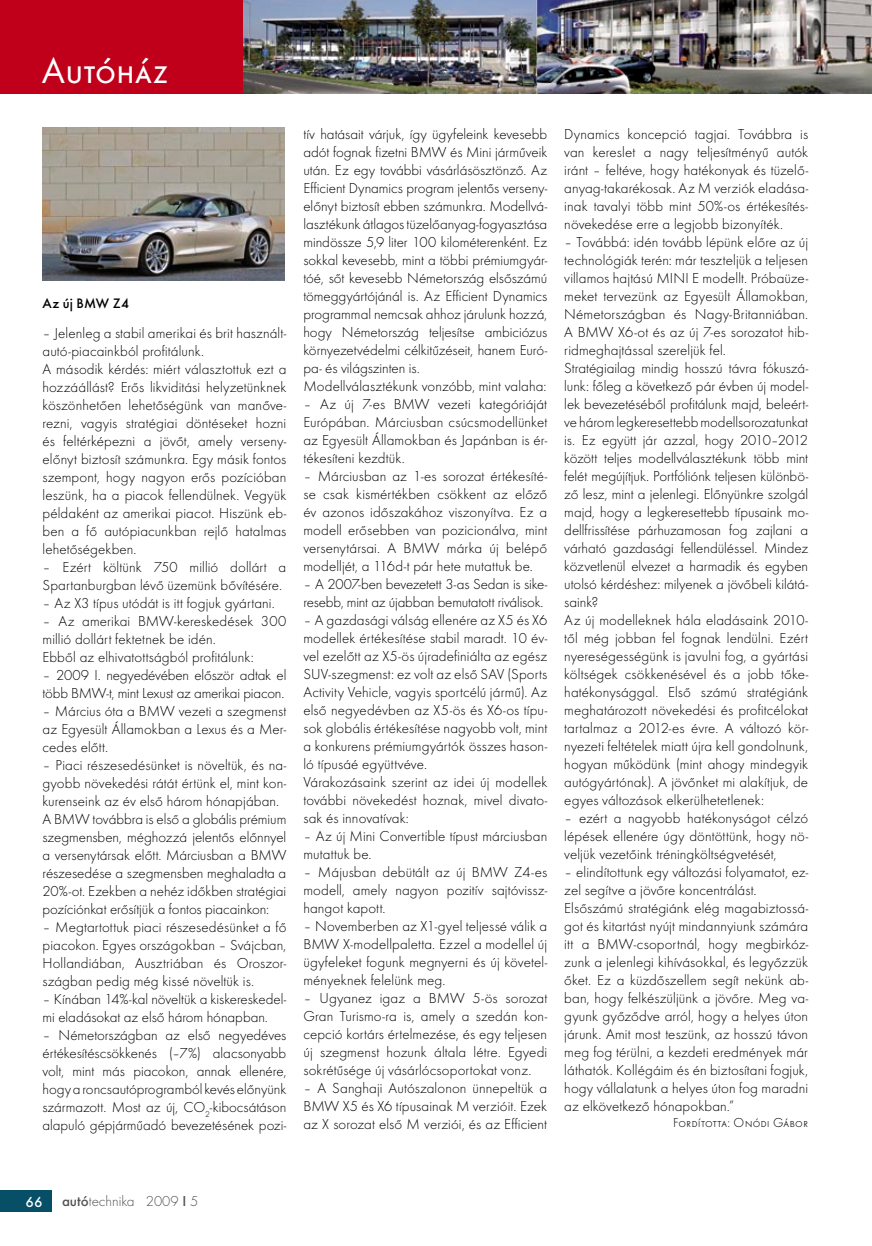
<style>
.page{position:relative;width:872px;height:1246px;background:#fff}
.page>*{position:absolute;margin:0;border:0;box-sizing:border-box;transform-origin:0 0}
.t1{font:37.5px "Futura TOT Boo";letter-spacing:-.005em;color:#fff}
.t2{font:300 15px/18px "Futura TOT";letter-spacing:.005em;color:#000;text-align:justify}
.t3{font:300 15px/18px "Futura TOT";letter-spacing:-.015em;color:#000}
.t4{font:300 15px "Futura TOT";color:#535353}
.t5{font:500 15px "Futura TOT";color:#fff}
.t6{font:500 14.25px "Futura TOT";letter-spacing:.01em;color:#000}
.t7{font:300 13.5px "Futura TOT";color:#000}
.s1{font-weight:500}
</style>
<div class="page">
<div style="left:0;top:1191px;width:51px;height:21px;background:#074e67"></div>
<img style="left:242px;top:0;width:630px;height:94px">
<div style="left:0;top:0;width:242px;height:94px;background:#c0001b"></div>
<img style="left:43px;top:128px;width:242px;height:153px">
<h1 class="t1" style="left:42px;top:49px;width:128px">Autóház</h1>
<p class="t6" style="left:43px;top:295px;width:88px">Az új BMW Z4</p>
<p class="t2" style="left:43px;top:324px;width:245px;text-align:left">– Jelenleg a stabil amerikai és brit használt&shy;autó-piacainkból profitálunk.<br>A második kérdés: miért választottuk ezt a hozzáállást? Erős likviditási helyzetünknek köszönhetően lehetőségünk van manőve&shy;rezni, vagyis stratégiai döntéseket hozni és feltérképezni a jövőt, amely verseny&shy;előnyt biztosít számunkra. Egy másik fontos szempont, hogy nagyon erős pozícióban leszünk, ha a piacok fellendülnek. Vegyük példaként az amerikai piacot. Hiszünk eb&shy;ben a fő autópiacunkban rejlő hatalmas lehetőségekben.</p>
<p class="t2" style="left:43px;top:558px;width:245px">– Ezért költünk 750 millió dollárt a<br>Spartanburgban lévő üzemünk bővítésére.</p>
<p class="t2" style="left:43px;top:594px;width:234px">– Az X3 típus utódát is itt fogjuk gyártani.</p>
<p class="t2" style="left:43px;top:612px;width:245px;text-align:left">– Az amerikai BMW-kereskedések 300 millió dollárt fektetnek be idén.<br>Ebből az elhivatottságból profitálunk:</p>
<p class="t3" style="left:43px;top:666px;width:245px">– 2009 I. negyedévében először adtak el több BMW-t, mint Lexust az amerikai piacon.</p>
<p class="t2" style="left:43px;top:702px;width:245px">– Március óta a BMW vezeti a szegmenst az Egyesült Államokban a Lexus és a Mer&shy;cedes előtt.</p>
<p class="t2" style="left:43px;top:756px;width:245px;text-align:left">– Piaci részesedésünket is növeltük, és na&shy;gyobb növekedési rátát értünk el, mint kon&shy;kurenseink az év első három hónapjában.<br>A BMW továbbra is első a globális prémium szegmensben, méghozzá jelentős előnnyel a versenytársak előtt. Márciusban a BMW részesedése a szegmensben meghaladta a 20%-ot. Ezekben a nehéz időkben stratégiai pozíciónkat erősítjük a fontos piacainkon:</p>
<p class="t2" style="left:43px;top:918px;width:245px">– Megtartottuk piaci részesedésünket a fő piacokon. Egyes országokban – Svájcban, Hollandiában, Ausztriában és Oroszor&shy;szágban pedig még kissé növeltük is.</p>
<p class="t2" style="left:43px;top:990px;width:245px">– Kínában 14%-kal növeltük a kiskereskedel&shy;mi eladásokat az első három hónapban.</p>
<p class="t2" style="left:43px;top:1026px;width:245px">– Németországban az első negyedéves értékesítéscsökkenés (–7%) alacsonyabb volt, mint más piacokon, annak ellenére, hogy a roncsautóprogramból kevés előnyünk származott. Most az új, CO<sub>2</sub>-kibocsátáson alapuló gépjárműadó bevezetésének pozi-</p>
<p class="t2" style="left:303px;top:125px;width:245px;text-align:left">tív hatásait várjuk, így ügyfeleink kevesebb adót fognak fizetni BMW és Mini járműveik után. Ez egy további vásárlásösztönző. Az Efficient Dynamics program jelentős verseny&shy;előnyt biztosít ebben számunkra. Modellvá&shy;lasztékunk átlagos tüzelőanyag-fogyasztása mindössze 5,9 liter 100 kilométerenként. Ez sokkal kevesebb, mint a többi prémiumgyár&shy;tóé, sőt kevesebb Németország elsőszámú tömeggyártójánál is. Az Efficient Dynamics programmal nemcsak ahhoz járulunk hozzá, hogy Németország teljesítse ambiciózus környezetvédelmi célkitűzéseit, hanem Euró&shy;pa- és világszinten is.<br>Modellválasztékunk vonzóbb, mint valaha:</p>
<p class="t2" style="left:303px;top:395px;width:245px">– Az új 7-es BMW vezeti kategóriáját Európában. Márciusban csúcsmodellünket az Egyesült Államokban és Japánban is ér&shy;tékesíteni kezdtük.</p>
<p class="t2" style="left:303px;top:467px;width:245px">– Márciusban az 1-es sorozat értékesíté&shy;se csak kismértékben csökkent az előző év azonos időszakához viszonyítva. Ez a modell erősebben van pozicionálva, mint versenytársai. A BMW márka új belépő modelljét, a 116d-t pár hete mutattuk be.</p>
<p class="t3" style="left:303px;top:575px;width:245px">– A 2007-ben bevezetett 3-as Sedan is sike&shy;resebb, mint az újabban bemutatott riválisok.</p>
<p class="t2" style="left:303px;top:611px;width:245px;text-align:left">– A gazdasági válság ellenére az X5 és X6 modellek értékesítése stabil maradt. 10 év&shy;vel ezelőtt az X5-ös újradefiniálta az egész SUV-szegmenst: ez volt az első SAV (Sports Activity Vehicle, vagyis sportcélú jármű). Az első negyedévben az X5-ös és X6-os típu&shy;sok globális értékesítése nagyobb volt, mint a konkurens prémiumgyártók összes hason&shy;ló típusáé együttvéve.<br>Várakozásaink szerint az idei új modellek további növekedést hoznak, mivel divato&shy;sak és innovatívak:</p>
<p class="t2" style="left:303px;top:827px;width:245px">– Az új Mini Convertible típust márciusban mutattuk be.</p>
<p class="t2" style="left:303px;top:863px;width:245px">– Májusban debütált az új BMW Z4-es modell, amely nagyon pozitív sajtóvissz&shy;hangot kapott.</p>
<p class="t2" style="left:303px;top:917px;width:245px">– Novemberben az X1-gyel teljessé válik a BMW X-modellpaletta. Ezzel a modellel új ügyfeleket fogunk megnyerni és új követel&shy;ményeknek felelünk meg.</p>
<p class="t2" style="left:303px;top:989px;width:245px">– Ugyanez igaz a BMW 5-ös sorozat Gran Turismo-ra is, amely a szedán kon&shy;cepció kortárs értelmezése, és egy teljesen új szegmenst hozunk általa létre. Egyedi sokrétűsége új vásárlócsoportokat vonz.</p>
<p class="t2" style="left:303px;top:1079px;width:245px">– A Sanghaji Autószalonon ünnepeltük a BMW X5 és X6 típusainak M verzióit. Ezek az X sorozat első M verziói, és az Efficient</p>
<p class="t2" style="left:564px;top:125px;width:245px">Dynamics koncepció tagjai. Továbbra is van kereslet a nagy teljesítményű autók iránt – feltéve, hogy hatékonyak és tüzelő&shy;anyag-takarékosak. Az M verziók eladása&shy;inak tavalyi több mint 50%-os értékesítés&shy;növekedése erre a legjobb bizonyíték.</p>
<p class="t2" style="left:564px;top:233px;width:245px;text-align:left">– Továbbá: idén tovább lépünk előre az új technológiák terén: már teszteljük a teljesen villamos hajtású MINI E modellt. Próbaüze&shy;meket tervezünk az Egyesült Államokban, Németországban és Nagy-Britanniában.<br>A BMW X6-ot és az új 7-es sorozatot hib&shy;ridmeghajtással szereljük fel.<br>Stratégiailag mindig hosszú távra fókuszá&shy;lunk: főleg a következő pár évben új model&shy;lek bevezetéséből profitálunk majd, beleért&shy;ve három legkeresettebb modellsorozatunkat is. Ez együtt jár azzal, hogy 2010–2012 között teljes modellválasztékunk több mint felét megújítjuk. Portfóliónk teljesen különbö&shy;ző lesz, mint a jelenlegi. Előnyünkre szolgál majd, hogy a legkeresettebb típusaink mo&shy;dellfrissítése párhuzamosan fog zajlani a várható gazdasági fellendüléssel. Mindez közvetlenül elvezet a harmadik és egyben utolsó kérdéshez: milyenek a jövőbeli kilátá&shy;saink?<br>Az új modelleknek hála eladásaink 2010- től még jobban fel fognak lendülni. Ezért nyereségességünk is javulni fog, a gyártási költségek csökkenésével és a jobb tőke&shy;hatékonysággal. Első számú stratégiánk meghatározott növekedési és profitcélokat tartalmaz a 2012-es évre. A változó kör&shy;nyezeti feltételek miatt újra kell gondolnunk, hogyan működünk (mint ahogy mindegyik autógyártónak). A jövőnket mi alakítjuk, de egyes változások elkerülhetetlenek:</p>
<p class="t2" style="left:564px;top:809px;width:245px">– ezért a nagyobb hatékonyságot célzó lépések ellenére úgy döntöttünk, hogy nö&shy;veljük vezetőink tréningköltségvetését,</p>
<p class="t2" style="left:564px;top:863px;width:245px;text-align:left">– elindítottunk egy változási folyamatot, ez&shy;zel segítve a jövőre koncentrálást.<br>Elsőszámú stratégiánk elég magabiztossá&shy;got és kitartást nyújt mindannyiunk számára itt a BMW-csoportnál, hogy megbirkóz&shy;zunk a jelenlegi kihívásokkal, és legyőzzük őket. Ez a küzdőszellem segít nekünk ab&shy;ban, hogy felkészüljünk a jövőre. Meg va&shy;gyunk győződve arról, hogy a helyes úton járunk. Amit most teszünk, az hosszú távon meg fog térülni, a kezdeti eredmények már láthatók. Kollégáim és én biztosítani fogjuk, hogy vállalatunk a helyes úton fog maradni az elkövetkező hónapokban.”</p>
<p class="t7" style="left:673px;top:1115px;width:137px">Fordította: Onódi Gábor</p>
<p class="t5" style="left:26px;top:1193px;width:19px">66</p>
<p class="t4" style="left:62px;top:1193px;width:138px"><span class="s1">autó</span>technika 2009 <span class="s1">I</span> 5</p>
</div>
